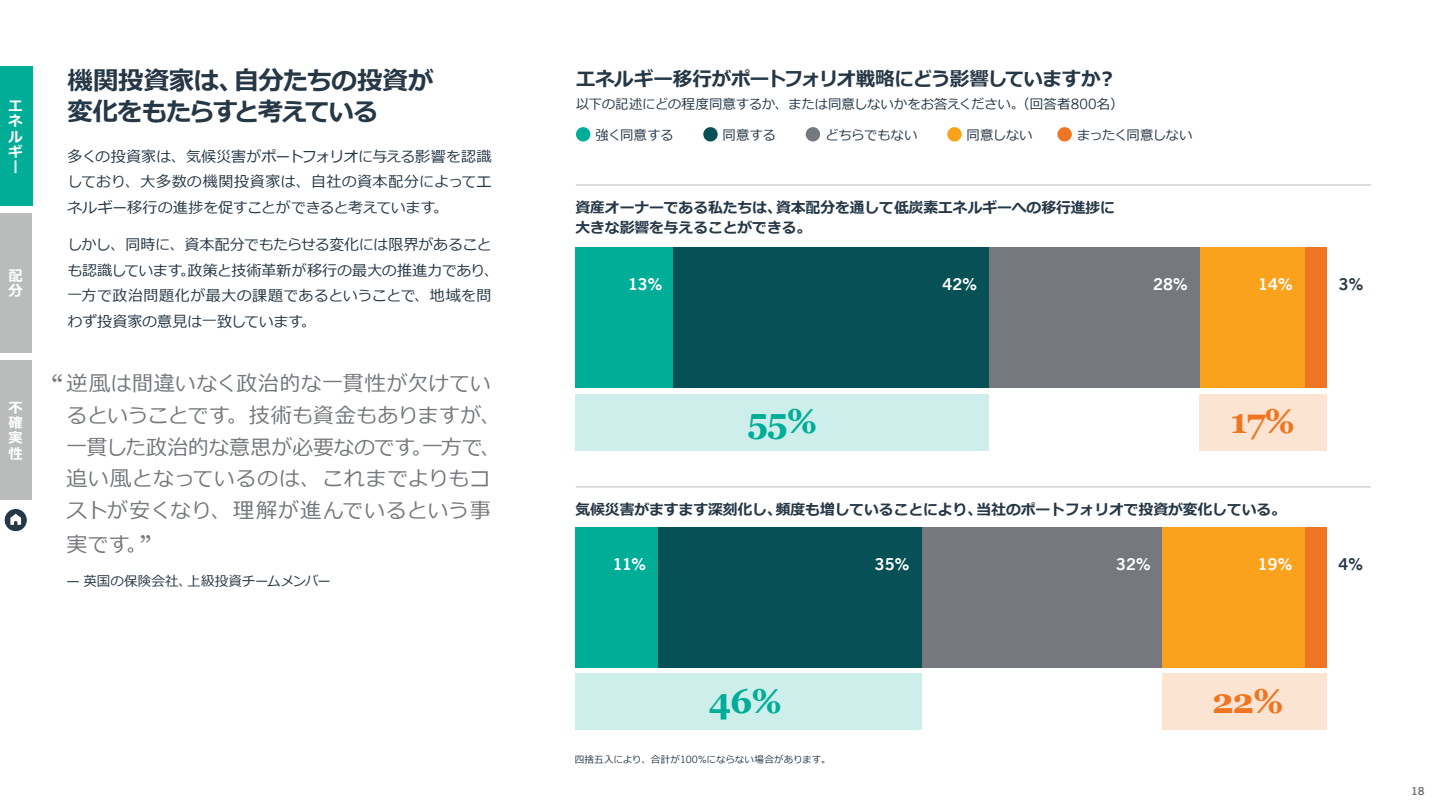
<style>
.page{position:relative;width:1440px;height:810px;background:#fff}
.page>*{position:absolute;margin:0;border:0;box-sizing:border-box;transform-origin:0 0}
.t1{font:700 34.65px "Georgia";color:#00ad97}
.t2{font:700 34.65px "Georgia";color:#ee7622}
.t3{font:700 25.5px/31.5px "Meiryo";letter-spacing:-.035em;color:#263746}
.t4{font:21px/31.7px "Meiryo";letter-spacing:.005em;color:#75787c}
.t5{font:700 19.5px "Meiryo";letter-spacing:-.03em;color:#263746}
.t6{font:16.5px "News Gothic BT";color:#263746}
.t7{font:700 16.5px "News Gothic BT";color:#fff}
.t8{font:700 16.5px "News Gothic BT";color:#263746}
.t9{font:15px/25.5px "Meiryo";letter-spacing:-.005em;color:#263746;text-align:justify}
.t10{font:700 14.85px/19.5px "Meiryo";letter-spacing:-.01em;color:#263746}
.t11{font:700 14.25px/15.3px "Meiryo";color:#fff;text-align:justify}
.t12{font:13.5px "Meiryo";letter-spacing:-.015em;color:#263746}
.t13{font:13.5px "Meiryo";letter-spacing:-.055em;color:#263746}
.Appendix{font:700 11.25px "News Gothic BT";color:#75787c}
.t14{font:9.6px "Meiryo";letter-spacing:.01em;color:#263746}
.s1{font-family:"Georgia";font-size:29.25px}
.s2{font-family:"News Gothic BT";font-size:14.1px}
.s3{font-family:"News Gothic BT";font-size:10.05px}
</style>
<div class="page">
<div style="left:1305px;top:528px;width:22px;height:140px;background:#ee7622"></div>
<div style="left:1162px;top:528px;width:143px;height:140px;background:#faa21b"></div>
<div style="left:921px;top:528px;width:241px;height:140px;background:#75787c"></div>
<div style="left:658px;top:528px;width:263px;height:140px;background:#075156"></div>
<div style="left:576px;top:528px;width:82px;height:140px;background:#00ad97"></div>
<div style="left:1305px;top:394px;width:22px;height:56px;background:#fce4d3"></div>
<div style="left:1199px;top:394px;width:106px;height:56px;background:#fce4d3"></div>
<div style="left:673px;top:394px;width:316px;height:56px;background:#cdeeea"></div>
<div style="left:576px;top:394px;width:97px;height:56px;background:#cdeeea"></div>
<div style="left:1305px;top:248px;width:22px;height:140px;background:#ee7622"></div>
<div style="left:1199px;top:248px;width:106px;height:140px;background:#faa21b"></div>
<div style="left:989px;top:248px;width:210px;height:140px;background:#75787c"></div>
<div style="left:673px;top:248px;width:316px;height:140px;background:#075156"></div>
<div style="left:576px;top:248px;width:97px;height:140px;background:#00ad97"></div>
<div style="left:1305px;top:674px;width:22px;height:56px;background:#fce4d3"></div>
<div style="left:1162px;top:674px;width:143px;height:56px;background:#fce4d3"></div>
<div style="left:658px;top:674px;width:263px;height:56px;background:#cdeeea"></div>
<div style="left:576px;top:674px;width:82px;height:56px;background:#cdeeea"></div>
<hr style="left:576px;top:487px;width:795px;height:1px;background:#babcbc">
<hr style="left:576px;top:185px;width:795px;height:1px;background:#babcbc">
<svg style="left:4px;top:508px;width:23px;height:24px"></svg>
<div style="left:4px;top:508px;width:24px;height:24px;border:1px solid #fff;border-radius:50%"></div>
<svg style="left:10px;top:514px;width:11px;height:11px"></svg>
<div style="left:0;top:361px;width:32px;height:139px;background:#babcbc"></div>
<div style="left:0;top:214px;width:32px;height:139px;background:#babcbc"></div>
<div style="left:0;top:67px;width:32px;height:139px;background:#00ad97"></div>
<div style="left:576px;top:127px;width:14px;height:15px;background:#00ad97;border-radius:50%"></div>
<div style="left:703px;top:127px;width:15px;height:15px;background:#075156;border-radius:50%"></div>
<div style="left:806px;top:127px;width:14px;height:15px;background:#75787c;border-radius:50%"></div>
<div style="left:947px;top:127px;width:15px;height:15px;background:#faa21b;border-radius:50%"></div>
<div style="left:1057px;top:127px;width:15px;height:15px;background:#ee7622;border-radius:50%"></div>
<p class="t11" style="left:9px;top:99px;width:16px">エネルギー</p>
<p class="t11" style="left:9px;top:269px;width:16px">配分</p>
<p class="t11" style="left:9px;top:401px;width:16px">不確実性</p>
<p class="t3" style="left:68px;top:66px;width:368px">機関投資家は、自分たちの投資が変化をもたらすと考えている</p>
<p class="t9" style="left:68px;top:144px;width:425px">多くの投資家は、気候災害がポートフォリオに与える影響を認識しており、大多数の機関投資家は、自社の資本配分によってエネルギー移行の進捗を促すことができると考えています。</p>
<p class="t9" style="left:68px;top:233px;width:433px;text-align:left">しかし、同時に、資本配分でもたらせる変化には限界があることも認識しています。政策と技術革新が移行の最大の推進力であり、一方で政治問題化が最大の課題であるということで、地域を問わず投資家の意見は一致しています。</p>
<p class="t4" style="left:67px;top:369px;width:436px;text-indent:-15px"><span class="s1">“</span>逆風は間違いなく政治的な一貫性が欠けているということです。技術も資金もありますが、一貫した政治的な意思が必要なのです。一方で、追い風となっているのは、これまでよりもコストが安くなり、理解が進んでいるという事</p>
<p class="t4" style="left:67px;top:529px;width:86px">実です。<span class="s1">”</span></p>
<p class="t12" style="left:67px;top:572px;width:266px">— 英国の保険会社、上級投資チームメンバー</p>
<p class="t5" style="left:576px;top:65px;width:543px">エネルギー移行がポートフォリオ戦略にどう影響していますか？</p>
<p class="t12" style="left:576px;top:94px;width:549px">以下の記述にどの程度同意するか、または同意しないかをお答えください。（回答者<span class="s2">800</span>名）</p>
<p class="t12" style="left:595px;top:126px;width:80px">強く同意する</p>
<p class="t12" style="left:723px;top:126px;width:55px">同意する</p>
<p class="t12" style="left:825px;top:126px;width:94px">どちらでもない</p>
<p class="t12" style="left:967px;top:126px;width:67px">同意しない</p>
<p class="t13" style="left:1077px;top:126px;width:117px">まったく同意しない</p>
<p class="t6" style="left:597px;top:118px;width:100px">Strongly agree</p>
<p class="t6" style="left:753px;top:118px;width:41px">Agree</p>
<p class="t6" style="left:848px;top:118px;width:53px">Neutral</p>
<p class="t6" style="left:955px;top:118px;width:62px">Disagree</p>
<p class="t6" style="left:1072px;top:118px;width:121px">Strongly disagree</p>
<p class="t10" style="left:575px;top:199px;width:541px">資産オーナーである私たちは、資本配分を通して低炭素エネルギーへの移行進捗に大きな影響を与えることができる。</p>
<p class="t7" style="left:628px;top:274px;width:36px">13%</p>
<p class="t7" style="left:943px;top:274px;width:36px">42%</p>
<p class="t7" style="left:1153px;top:274px;width:36px">28%</p>
<p class="t7" style="left:1258px;top:274px;width:36px">14%</p>
<p class="t8" style="left:1339px;top:274px;width:26px">3%</p>
<p class="t1" style="left:748px;top:395px;width:71px">55%</p>
<p class="t2" style="left:1231px;top:395px;width:66px">17%</p>
<p class="t10" style="left:575px;top:501px;width:712px">気候災害がますます深刻化し、頻度も増していることにより、当社のポートフォリオで投資が変化している。</p>
<p class="t7" style="left:613px;top:554px;width:35px">11%</p>
<p class="t7" style="left:875px;top:554px;width:36px">35%</p>
<p class="t7" style="left:1116px;top:554px;width:36px">32%</p>
<p class="t7" style="left:1258px;top:554px;width:36px">19%</p>
<p class="t8" style="left:1338px;top:554px;width:26px">4%</p>
<p class="t1" style="left:709px;top:675px;width:74px">46%</p>
<p class="t2" style="left:1212px;top:675px;width:73px">22%</p>
<p class="t14" style="left:575px;top:752px;width:258px">四捨五入により、合計が<span class="s3">100%</span>にならない場合があります。</p>
<p class="Appendix" style="left:1411px;top:784px;width:15px">18</p>
</div>
